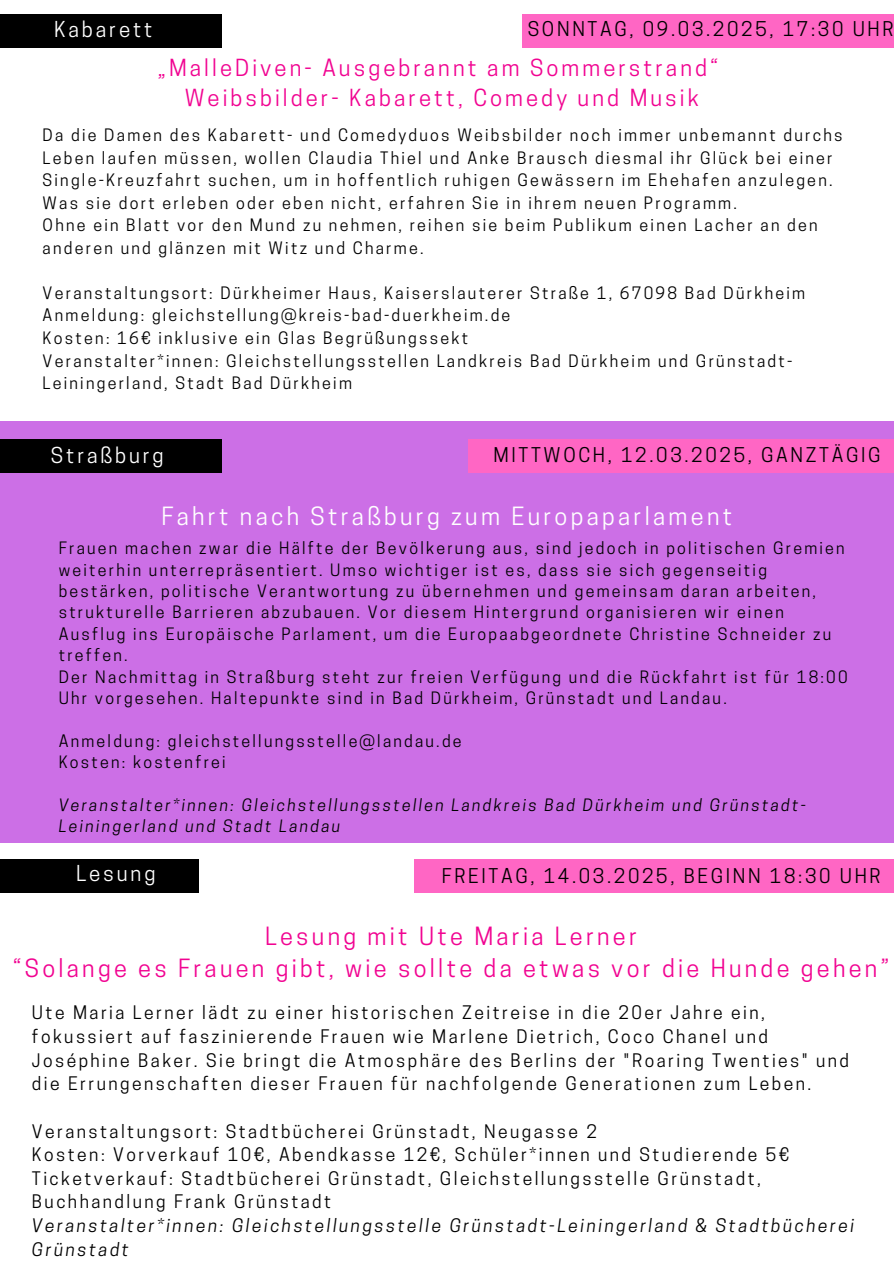
<style>
.page{position:relative;width:894px;height:1264px;background:#fff}
.page>*{position:absolute;margin:0;border:0;box-sizing:border-box;transform-origin:0 0}
.t1{font:23.55px/32.7px "Cooper Hewitt";letter-spacing:.14em;color:#f10391;text-align:center}
.t2{font:23.55px "Cooper Hewitt";letter-spacing:.14em;color:#fff}
.t3{font:22.05px/30.3px "Cooper Hewitt";letter-spacing:.14em;color:#f10391;text-align:center}
.t4{font:20.55px "Cooper Hewitt";letter-spacing:.14em;color:#fff}
.t5{font:19.05px "Cooper Hewitt";letter-spacing:.14em;color:#000}
.t6{font:17.55px/23.7px "Cooper Hewitt";letter-spacing:.14em;color:#000}
.t7{font:italic 17.55px/23.7px "Cooper Hewitt";letter-spacing:.14em;color:#000}
.t8{font:16.05px/21.3px "Cooper Hewitt";letter-spacing:.14em;color:#000}
.t9{font:italic 16.05px/21.3px "Cooper Hewitt";letter-spacing:.14em;color:#000}
</style>
<div class="page">
<div style="left:0;top:421px;width:893px;height:421px;background:#cb6ce6"></div>
<div style="left:468px;top:439px;width:425px;height:34px;background:#ff66c4"></div>
<div style="left:414px;top:859px;width:479px;height:33px;background:#ff66c4"></div>
<div style="left:0;top:439px;width:222px;height:34px;background:#000"></div>
<div style="left:0;top:859px;width:198px;height:33px;background:#000"></div>
<div style="left:0;top:14px;width:222px;height:33px;background:#000"></div>
<div style="left:521px;top:14px;width:372px;height:33px;background:#ff66c4"></div>
<p class="t4" style="left:54px;top:21px;width:100px">Kabarett</p>
<p class="t5" style="left:527px;top:21px;width:367px">SONNTAG, 09.03.2025, 17:30 UHR</p>
<p class="t3" style="left:158px;top:55px;width:561px">„MalleDiven- Ausgebrannt am Sommerstrand“<br>Weibsbilder- Kabarett, Comedy und Musik</p>
<p class="t8" style="left:43px;top:126px;width:801px;line-height:22.5px">Da die Damen des Kabarett- und Comedyduos Weibsbilder noch immer unbemannt durchs<br>Leben laufen müssen, wollen Claudia Thiel und Anke Brausch diesmal ihr Glück bei einer<br>Single-Kreuzfahrt suchen, um in hoffentlich ruhigen Gewässern im Ehehafen anzulegen.</p>
<p class="t8" style="left:43px;top:194px;width:695px">Was sie dort erleben oder eben nicht, erfahren Sie in ihrem neuen Programm.</p>
<h3 class="t8" style="left:43px;top:216px;width:776px;line-height:22.5px">Ohne ein Blatt vor den Mund zu nehmen, reihen sie beim Publikum einen Lacher an den anderen und glänzen mit Witz und Charme.</h3>
<h2 class="t8" style="left:43px;top:284px;width:764px">Veranstaltungsort: Dürkheimer Haus, Kaiserslauterer Straße 1, 67098 Bad Dürkheim</h2>
<h1 class="t8" style="left:43px;top:307px;width:469px">Anmeldung: gleichstellung@kreis-bad-duerkheim.de</h1>
<p class="t8" style="left:43px;top:329px;width:427px">Kosten: 16€ inklusive ein Glas Begrüßungssekt</p>
<p class="t8" style="left:43px;top:351px;width:751px;line-height:22.5px">Veranstalter*innen: Gleichstellungsstellen Landkreis Bad Dürkheim und Grünstadt-<br>Leiningerland, Stadt Bad Dürkheim</p>
<p class="t4" style="left:51px;top:448px;width:114px">Straßburg</p>
<h1 class="t5" style="left:493px;top:448px;width:388px">MITTWOCH, 12.03.2025, GANZTÄGIG</h1>
<h2 class="t2" style="left:161px;top:507px;width:572px">Fahrt nach Straßburg zum Europaparlament</h2>
<h2 class="t8" style="left:59px;top:539px;width:787px">Frauen machen zwar die Hälfte der Bevölkerung aus, sind jedoch in politischen Gremien weiterhin unterrepräsentiert. Umso wichtiger ist es, dass sie sich gegenseitig bestärken, politische Verantwortung zu übernehmen und gemeinsam daran arbeiten, strukturelle Barrieren abzubauen. Vor diesem Hintergrund organisieren wir einen Ausflug ins Europäische Parlament, um die Europaabgeordnete Christine Schneider zu treffen.</h2>
<h1 class="t8" style="left:59px;top:668px;width:790px">Der Nachmittag in Straßburg steht zur freien Verfügung und die Rückfahrt ist für 18:00<br>Uhr vorgesehen. Haltepunkte sind in Bad Dürkheim, Grünstadt und Landau.</h1>
<p class="t8" style="left:59px;top:732px;width:404px">Anmeldung: gleichstellungsstelle@landau.de</p>
<p class="t8" style="left:59px;top:753px;width:168px">Kosten: kostenfrei</p>
<p class="t9" style="left:59px;top:796px;width:748px">Veranstalter*innen: Gleichstellungsstellen Landkreis Bad Dürkheim und Grünstadt-<br>Leiningerland und Stadt Landau</p>
<p class="t4" style="left:76px;top:865px;width:81px">Lesung</p>
<h2 class="t5" style="left:442px;top:868px;width:440px">FREITAG, 14.03.2025, BEGINN 18:30 UHR</h2>
<p class="t1" style="left:13px;top:922px;width:877px">Lesung mit Ute Maria Lerner<br>“Solange es Frauen gibt, wie sollte da etwas vor die Hunde gehen”</p>
<p class="t6" style="left:32px;top:1003px;width:818px">Ute Maria Lerner lädt zu einer historischen Zeitreise in die 20er Jahre ein, fokussiert auf faszinierende Frauen wie Marlene Dietrich, Coco Chanel und Joséphine Baker. Sie bringt die Atmosphäre des Berlins der "Roaring Twenties" und die Errungenschaften dieser Frauen für nachfolgende Generationen zum Leben.</p>
<p class="t6" style="left:32px;top:1121px;width:566px">Veranstaltungsort: Stadtbücherei Grünstadt, Neugasse 2</p>
<p class="t6" style="left:32px;top:1144px;width:758px">Kosten: Vorverkauf 10€, Abendkasse 12€, Schüler*innen und Studierende 5€</p>
<p class="t6" style="left:32px;top:1168px;width:730px">Ticketverkauf: Stadtbücherei Grünstadt, Gleichstellungsstelle Grünstadt,<br>Buchhandlung Frank Grünstadt</p>
<h3 class="t7" style="left:32px;top:1215px;width:823px">Veranstalter*innen: Gleichstellungsstelle Grünstadt-Leiningerland &amp; Stadtbücherei<br>Grünstadt</h3>
</div>
